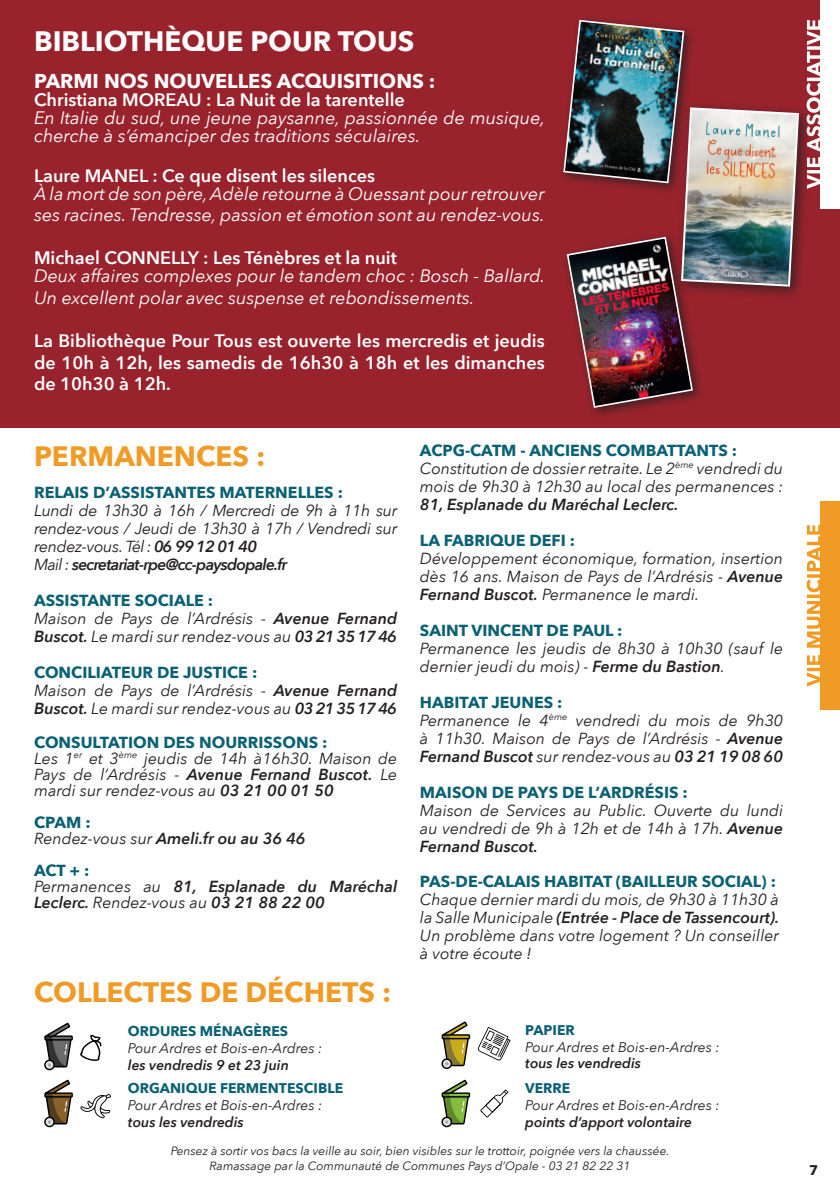
<style>
.page{position:relative;width:840px;height:1191px;background:#fff}
.page>*{position:absolute;margin:0;border:0;box-sizing:border-box;transform-origin:0 0}
.t1{font:700 28px "Avenir Next";color:#f09b25}
.t2{font:700 28px "Avenir Next";color:#fff}
.t3{font:700 20px "Avenir Next";color:#fff}
.t4{font:italic 18px/21.6px "Avenir Next";color:#fff}
.t5{font:600 18px/21.6px "Avenir Next";color:#fff;text-align:justify}
.t6{font:italic 16px/18px "Avenir Next";color:#231f20}
.t7{font:700 16px "Avenir Next";color:#0a6173}
.t8{font:italic 600 16px/16px "Avenir Next";color:#231f20}
.t9{font:italic 600 16px "Avenir Next";letter-spacing:-.05em;color:#231f20}
.t10{font:italic 14px "Avenir Next";color:#231f20}
.t11{font:italic 600 14px "Avenir Next";color:#231f20}
.t12{font:700 14px "Avenir Next";color:#0a6173}
.t13{font:700 14px "Avenir Next";color:#231f20}
.t14{font:italic 12px "Avenir Next";color:#231f20}
.s1{font-weight:600}
.s2{font-weight:400}
</style>
<div class="page">
<div style="left:0;top:0;width:839px;height:427px;background:#98232d"></div>
<div style="left:819px;top:501px;width:20px;height:209px;background:#f09b25"></div>
<svg style="left:806px;top:525px;width:14px;height:161px"></svg>
<svg style="left:80px;top:1034px;width:22px;height:27px"></svg>
<svg style="left:80px;top:1094px;width:31px;height:24px"></svg>
<svg style="left:480px;top:1089px;width:28px;height:28px"></svg>
<svg style="left:477px;top:1027px;width:33px;height:34px"></svg>
<svg style="left:44px;top:1022px;width:29px;height:48px"></svg>
<svg style="left:44px;top:1079px;width:29px;height:48px"></svg>
<svg style="left:441px;top:1021px;width:29px;height:48px"></svg>
<svg style="left:441px;top:1079px;width:29px;height:48px"></svg>
<div style="left:819px;top:0;width:20px;height:209px;background:#fff"></div>
<svg style="left:806px;top:20px;width:14px;height:169px"></svg>
<div style="left:561px;top:232px;width:142px;height:187px;background:#231f20;opacity:.75"></div>
<div style="left:673px;top:101px;width:139px;height:200px;background:#231f20;opacity:.75"></div>
<img style="left:562px;top:19px;width:237px;height:390px">
<p class="t2" style="left:34px;top:17px;width:381px">BIBLIOTHÈQUE POUR TOUS</p>
<p class="t3" style="left:34px;top:64px;width:403px">PARMI NOS NOUVELLES ACQUISITIONS :</p>
<p class="t5" style="left:34px;top:88px;width:372px">Christiana MOREAU : La Nuit de la tarentelle</p>
<p class="t4" style="left:34px;top:108px;width:512px;line-height:18px">En Italie du sud, une jeune paysanne, passionnée de musique, cherche à s’émanciper des traditions séculaires.</p>
<p class="t5" style="left:34px;top:164px;width:342px">Laure MANEL : Ce que disent les silences</p>
<p class="t4" style="left:34px;top:182px;width:512px">À la mort de son père, Adèle retourne à Ouessant pour retrouver ses racines. Tendresse, passion et émotion sont au rendez-vous.</p>
<p class="t5" style="left:34px;top:247px;width:364px">Michael CONNELLY : Les Ténèbres et la nuit</p>
<p class="t4" style="left:34px;top:264px;width:512px">Deux affaires complexes pour le tandem choc : Bosch - Ballard.<br>Un excellent polar avec suspense et rebondissements.</p>
<p class="t5" style="left:34px;top:330px;width:512px">La Bibliothèque Pour Tous est ouverte les mercredis et jeudis de 10h à 12h, les samedis de 16h30 à 18h et les dimanches de 10h30 à 12h.</p>
<p class="t1" style="left:34px;top:432px;width:233px">PERMANENCES :</p>
<p class="t7" style="left:34px;top:478px;width:310px">RELAIS D’ASSISTANTES MATERNELLES :</p>
<p class="t6" style="left:34px;top:500px;width:364px;text-align:justify">Lundi de 13h30 à 16h / Mercredi de 9h à 11h sur rendez-vous / Jeudi de 13h30 à 17h / Vendredi sur rendez-vous. Tél : <span class="s1">06 99 12 01 40</span></p>
<p class="t9" style="left:34px;top:550px;width:255px"><span class="s2">Mail :</span> secretariat-rpe@cc-paysdopale.fr</p>
<p class="t7" style="left:34px;top:586px;width:180px">ASSISTANTE SOCIALE :</p>
<p class="t6" style="left:34px;top:608px;width:364px">Maison de Pays de l’Ardrésis - <span class="s1">Avenue Fernand<br>Buscot.</span> Le mardi sur rendez-vous au <span class="s1">03 21 35 17 46</span></p>
<p class="t7" style="left:34px;top:658px;width:225px">CONCILIATEUR DE JUSTICE :</p>
<p class="t6" style="left:34px;top:680px;width:364px">Maison de Pays de l’Ardrésis - <span class="s1">Avenue Fernand<br>Buscot.</span> Le mardi sur rendez-vous au <span class="s1">03 21 35 17 46</span></p>
<p class="t7" style="left:34px;top:728px;width:295px">CONSULTATION DES NOURRISSONS :</p>
<p class="t6" style="left:34px;top:749px;width:364px;line-height:16px;text-align:justify">Les 1<sup>er</sup> et 3<sup>ème</sup> jeudis de 14h à16h30. Maison de Pays de l’Ardrésis - <span class="s1">Avenue Fernand Buscot.</span> Le mardi sur rendez-vous au <span class="s1">03 21 00 01 50</span></p>
<p class="t7" style="left:34px;top:808px;width:58px">CPAM :</p>
<p class="t8" style="left:34px;top:829px;width:273px"><span class="s2">Rendez-vous sur</span> Ameli.fr ou au 36 46</p>
<p class="t7" style="left:34px;top:856px;width:57px">ACT + :</p>
<p class="t8" style="left:34px;top:877px;width:364px"><span class="s2">Permanences au</span> 81, Esplanade du Maréchal<br>Leclerc. <span class="s2">Rendez-vous au</span> 03 21 88 22 00</p>
<p class="t7" style="left:420px;top:436px;width:318px">ACPG-CATM - ANCIENS COMBATTANTS :</p>
<p class="t6" style="left:420px;top:458px;width:364px">Constitution de dossier retraite. Le 2<sup>ème</sup> vendredi du mois de 9h30 à 12h30 au local des permanences :</p>
<p class="t8" style="left:420px;top:495px;width:260px">81, Esplanade du Maréchal Leclerc.</p>
<p class="t7" style="left:420px;top:526px;width:157px">LA FABRIQUE DEFI :</p>
<p class="t6" style="left:420px;top:548px;width:364px;text-align:justify">Développement économique, formation, insertion dès 16 ans. Maison de Pays de l’Ardrésis - <span class="s1">Avenue Fernand Buscot.</span> Permanence le mardi.</p>
<p class="t7" style="left:420px;top:616px;width:204px">SAINT VINCENT DE PAUL :</p>
<p class="t6" style="left:420px;top:638px;width:364px">Permanence les jeudis de 8h30 à 10h30 (sauf le dernier jeudi du mois) - <span class="s1">Ferme du Bastion</span>.</p>
<p class="t7" style="left:420px;top:688px;width:144px">HABITAT JEUNES :</p>
<p class="t6" style="left:420px;top:710px;width:364px;text-align:justify">Permanence le 4<sup>ème</sup> vendredi du mois de 9h30 à 11h30. Maison de Pays de l’Ardrésis - <span class="s1">Avenue Fernand Buscot</span> sur rendez-vous au <span class="s1">03 21 19 08 60</span></p>
<p class="t7" style="left:420px;top:778px;width:269px">MAISON DE PAYS DE L’ARDRÉSIS :</p>
<p class="t6" style="left:420px;top:800px;width:364px;text-align:justify">Maison de Services au Public. Ouverte du lundi au vendredi de 9h à 12h et de 14h à 17h. <span class="s1">Avenue Fernand Buscot.</span></p>
<p class="t7" style="left:420px;top:867px;width:357px">PAS-DE-CALAIS HABITAT (BAILLEUR SOCIAL) :</p>
<p class="t6" style="left:420px;top:889px;width:361px">Chaque dernier mardi du mois, de 9h30 à 11h30 à la Salle Municipale <span class="s1">(Entrée - Place de Tassencourt).</span></p>
<p class="t6" style="left:420px;top:925px;width:360px">Un problème dans votre logement ? Un conseiller à votre écoute !</p>
<p class="t1" style="left:34px;top:968px;width:358px">COLLECTES DE DÉCHETS :</p>
<p class="t12" style="left:128px;top:1019px;width:162px">ORDURES MÉNAGÈRES</p>
<p class="t10" style="left:128px;top:1036px;width:196px">Pour Ardres et Bois-en-Ardres :</p>
<p class="t11" style="left:128px;top:1052px;width:162px">les vendredis 9 et 23 juin</p>
<p class="t12" style="left:128px;top:1076px;width:217px">ORGANIQUE FERMENTESCIBLE</p>
<p class="t10" style="left:128px;top:1093px;width:196px">Pour Ardres et Bois-en-Ardres :</p>
<p class="t11" style="left:128px;top:1109px;width:117px">tous les vendredis</p>
<p class="t12" style="left:525px;top:1017px;width:51px">PAPIER</p>
<p class="t10" style="left:525px;top:1035px;width:196px">Pour Ardres et Bois-en-Ardres :</p>
<p class="t11" style="left:525px;top:1051px;width:117px">tous les vendredis</p>
<p class="t12" style="left:525px;top:1076px;width:47px">VERRE</p>
<p class="t10" style="left:525px;top:1093px;width:196px">Pour Ardres et Bois-en-Ardres :</p>
<p class="t11" style="left:525px;top:1109px;width:168px">points d’apport volontaire</p>
<p class="t14" style="left:171px;top:1141px;width:500px">Pensez à sortir vos bacs la veille au soir, bien visibles sur le trottoir, poignée vers la chaussée.</p>
<p class="t14" style="left:209px;top:1155px;width:422px">Ramassage par la Communauté de Communes Pays d’Opale - 03 21 82 22 31</p>
<p class="t13" style="left:808px;top:1158px;width:11px">7</p>
</div>
